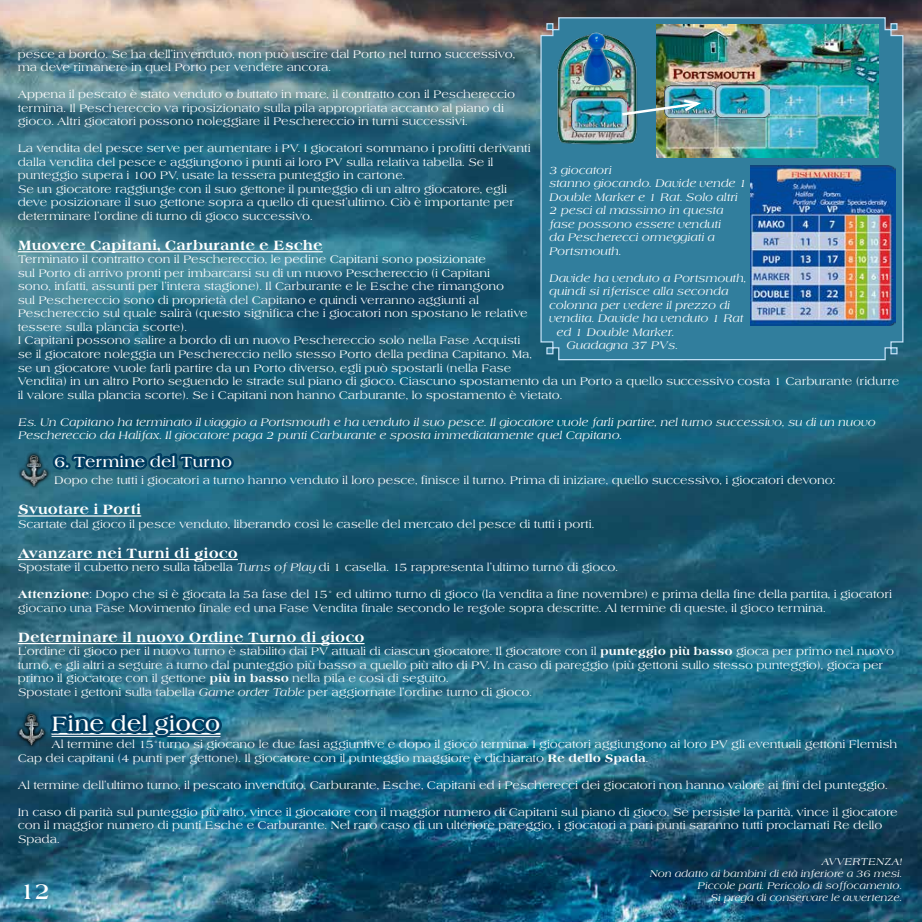
<style>
.page{position:relative;width:922px;height:922px;background:#fff}
.page>*{position:absolute;margin:0;border:0;box-sizing:border-box;transform-origin:0 0}
.t1{font:700 22.5px "Americana T";color:#fff}
.t2{font:700 21.25px "Americana T";color:#fff}
.t3{font:700 15px "Americana T";color:#fff}
.t4{font:700 13.75px "Americana T Extr";color:#fff}
.t5{font:11.25px/13.5px "Americana T";color:#fff}
.t6{font:italic 11.25px/13.5px "Americana T";color:#fff}
.t7{font:italic 10px/12px "Americana T";color:#fff;text-align:right}
.s1{font-style:italic}
.s2{font-family:"Americana T Extr";font-weight:700}
</style>
<div class="page">
<img style="left:0;top:0;width:921px;height:921px">
<hr style="left:18px;top:251px;width:304px;height:1px;background:#fff">
<hr style="left:18px;top:515px;width:123px;height:1px;background:#fff">
<hr style="left:18px;top:558px;width:220px;height:2px;background:#fff">
<hr style="left:18px;top:642px;width:346px;height:2px;background:#fff">
<svg style="left:49px;top:448px;width:189px;height:42px;background:#1f617b"></svg>
<svg style="left:46px;top:627px;width:180px;height:124px;background:#296882"></svg>
<img style="left:15px;top:709px;width:33px;height:39px">
<svg style="left:539px;top:17px;width:364px;height:344px;background:#347f9e"></svg>
<img style="left:554px;top:30px;width:85px;height:118px">
<img style="left:583px;top:32px;width:28px;height:53px">
<img style="left:656px;top:24px;width:222px;height:134px">
<img style="left:571px;top:98px;width:55px;height:33px">
<img style="left:664px;top:86px;width:51px;height:32px">
<img style="left:750px;top:166px;width:145px;height:159px">
<img style="left:619px;top:98px;width:85px;height:19px">
<img style="left:715px;top:85px;width:54px;height:33px">
<img style="left:18px;top:450px;width:33px;height:39px">
<p class="t5" style="left:18px;top:48px;width:499px">pesce a bordo. Se ha dell’invenduto, non può uscire dal Porto nel turno successivo, ma deve rimanere in quel Porto per vendere ancora.</p>
<p class="t5" style="left:18px;top:88px;width:498px">Appena il pescato è stato venduto o buttato in mare, il contratto con il Peschereccio termina. Il Peschereccio va riposizionato sulla pila appropriata accanto al piano di gioco. Altri giocatori possono noleggiare il Peschereccio in turni successivi.</p>
<p class="t5" style="left:18px;top:142px;width:514px">La vendita del pesce serve per aumentare i PV. I giocatori sommano i profitti derivanti dalla vendita del pesce e aggiungono i punti ai loro PV sulla relativa tabella. Se il punteggio supera i 100 PV, usate la tessera punteggio in cartone.<br>Se un giocatore raggiunge con il suo gettone il punteggio di un altro giocatore, egli deve posizionare il suo gettone sopra a quello di quest’ultimo. Ciò è importante per determinare l’ordine di turno di gioco successivo.</p>
<p class="t4" style="left:18px;top:237px;width:306px">Muovere Capitani, Carburante e Esche</p>
<p class="t5" style="left:18px;top:253px;width:882px">Terminato il contratto con il Peschereccio, le pedine Capitani sono posizionate<br>sul Porto di arrivo pronti per imbarcarsi su di un nuovo Peschereccio (i Capitani<br>sono, infatti, assunti per l’intera stagione). Il Carburante e le Esche che rimangono<br>sul Peschereccio sono di proprietà del Capitano e quindi verranno aggiunti al<br>Peschereccio sul quale salirà (questo significa che i giocatori non spostano le relative<br>tessere sulla plancia scorte).<br>I Capitani possono salire a bordo di un nuovo Peschereccio solo nella Fase Acquisti<br>se il giocatore noleggia un Peschereccio nello stesso Porto della pedina Capitano. Ma,<br>se un giocatore vuole farli partire da un Porto diverso, egli può spostarli (nella Fase<br>Vendita) in un altro Porto seguendo le strade sul piano di gioco. Ciascuno spostamento da un Porto a quello successivo costa 1 Carburante (ridurre il valore sulla plancia scorte). Se i Capitani non hanno Carburante, lo spostamento è vietato.</p>
<p class="t6" style="left:18px;top:415px;width:858px">Es. Un Capitano ha terminato il viaggio a Portsmouth e ha venduto il suo pesce. Il giocatore vuole farli partire, nel turno successivo, su di un nuovo<br>Peschereccio da Halifax. Il giocatore paga 2 punti Carburante e sposta immediatamente quel Capitano.</p>
<h3 class="t3" style="left:54px;top:453px;width:179px">6. Termine del Turno</h3>
<p class="t5" style="left:54px;top:474px;width:782px">Dopo che tutti i giocatori a turno hanno venduto il loro pesce, finisce il turno. Prima di iniziare, quello successivo, i giocatori devono:</p>
<p class="t4" style="left:18px;top:501px;width:125px">Svuotare i Porti</p>
<p class="t5" style="left:18px;top:517px;width:577px">Scartate dal gioco il pesce venduto, liberando così le caselle del mercato del pesce di tutti i porti.</p>
<p class="t4" style="left:18px;top:544px;width:221px">Avanzare nei Turni di gioco</p>
<p class="t5" style="left:18px;top:561px;width:601px">Spostate il cubetto nero sulla tabella <span class="s1">Turns of Play</span> di 1 casella. 15 rappresenta l’ultimo turno di gioco.</p>
<p class="t5" style="left:18px;top:588px;width:875px"><span class="s2">Attenzione</span>: Dopo che si è giocata la 5a fase del 15° ed ultimo turno di gioco (la vendita a fine novembre) e prima della fine della partita, i giocatori giocano una Fase Movimento finale ed una Fase Vendita finale secondo le regole sopra descritte. Al termine di queste, il gioco termina.</p>
<p class="t4" style="left:18px;top:628px;width:348px">Determinare il nuovo Ordine Turno di gioco</p>
<p class="t5" style="left:18px;top:645px;width:877px">L’ordine di gioco per il nuovo turno è stabilito dai PV attuali di ciascun giocatore. Il giocatore con il <span class="s2">punteggio più basso</span> gioca per primo nel nuovo turno, e gli altri a seguire a turno dal punteggio più basso a quello più alto di PV. In caso di pareggio (più gettoni sullo stesso punteggio), gioca per primo il giocatore con il gettone <span class="s2">più in basso</span> nella pila e così di seguito.<br>Spostate i gettoni sulla tabella <span class="s1">Game order Table</span> per aggiornate l’ordine turno di gioco.</p>
<h2 class="t2" style="left:51px;top:711px;width:170px">Fine del gioco</h2>
<p class="t5" style="left:18px;top:738px;width:880px;text-indent:34px">Al termine del 15°turno si giocano le due fasi aggiuntive e dopo il gioco termina. I giocatori aggiungono ai loro PV gli eventuali gettoni Flemish<br>Cap dei capitani (4 punti per gettone). Il giocatore con il punteggio maggiore è dichiarato <span class="s2">Re dello Spada</span>.</p>
<p class="t5" style="left:18px;top:778px;width:871px">Al termine dell’ultimo turno, il pescato invenduto, Carburante, Esche, Capitani ed i Pescherecci dei giocatori non hanno valore ai fini del punteggio.</p>
<p class="t5" style="left:18px;top:805px;width:881px">In caso di parità sul punteggio più alto, vince il giocatore con il maggior numero di Capitani sul piano di gioco. Se persiste la parità, vince il giocatore con il maggior numero di punti Esche e Carburante. Nel raro caso di un ulteriore pareggio, i giocatori a pari punti saranno tutti proclamati Re dello<br>Spada.</p>
<p class="t6" style="left:548px;top:163px;width:199px">3 giocatori<br>stanno giocando. Davide vende 1<br>Double Marker e 1 Rat. Solo altri<br>2 pesci al massimo in questa fase possono essere venduti<br>da Pescherecci ormeggiati a<br>Portsmouth.</p>
<p class="t6" style="left:548px;top:271px;width:199px">Davide ha venduto a Portsmouth,</p>
<p class="t6" style="left:548px;top:285px;width:181px">quindi si riferisce alla seconda</p>
<p class="t6" style="left:548px;top:298px;width:182px">colonna per vedere il prezzo di</p>
<p class="t6" style="left:548px;top:312px;width:196px">vendita. Davide ha venduto 1 Rat</p>
<p class="t6" style="left:556px;top:325px;width:119px">ed 1 Double Marker.</p>
<p class="t6" style="left:566px;top:339px;width:113px">Guadagna 37 PVs.</p>
<h1 class="t1" style="left:19px;top:878px;width:33px">12</h1>
<p class="t7" style="left:649px;top:855px;width:253px">AVVERTENZA!<br>Non adatto ai bambini di età inferiore a 36 mesi.<br>Piccole parti. Pericolo di soffocamento.<br>Si prega di conservare le avvertenze.</p>
</div>
